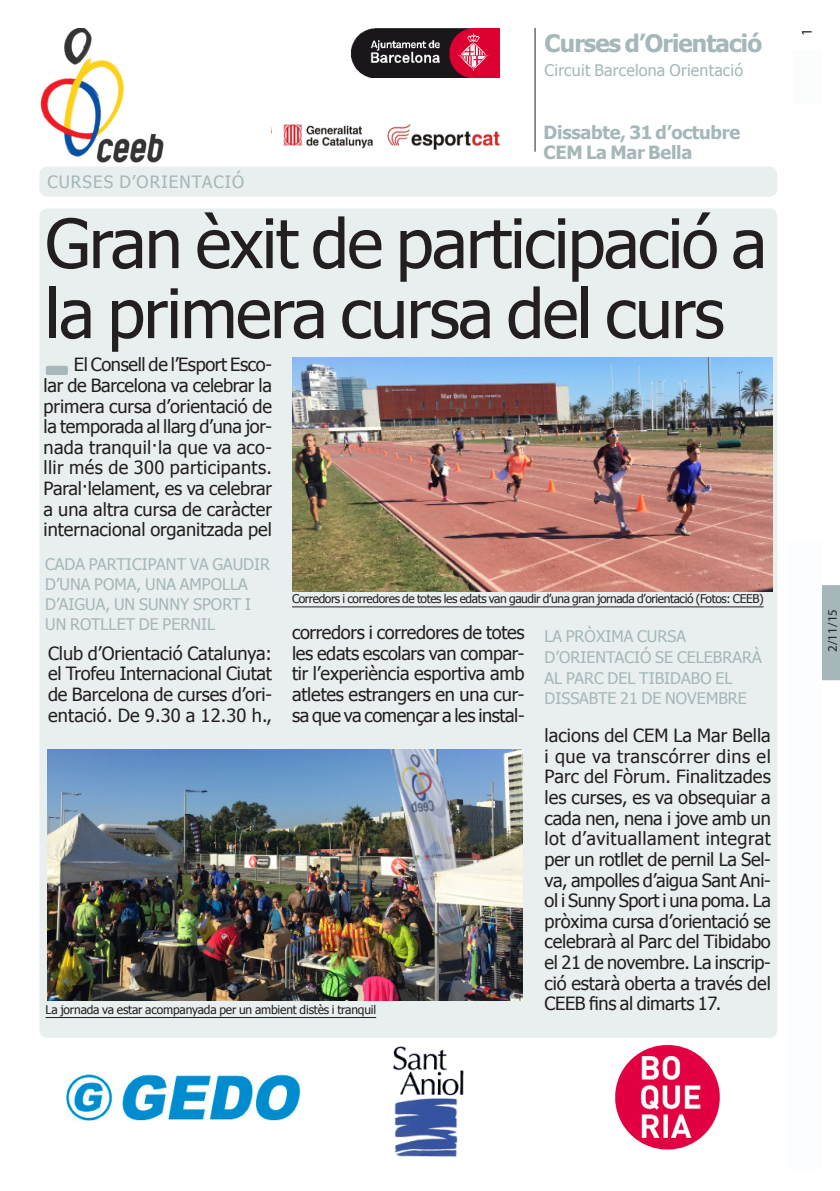
<style>
.page{position:relative;width:840px;height:1191px;background:#fff}
.page>*{position:absolute;margin:0;border:0;box-sizing:border-box;transform-origin:0 0}
.totc_TITULAR-noti-31{font:68px/70px "Tahoma";letter-spacing:-.025em;color:#231f20}
.t1{font:700 24px "Tahoma";letter-spacing:-.035em;color:#a5b7b9}
.totc_TEXT_BASE{font:18.2px/20.6px "Tahoma";letter-spacing:-.01em;color:#231f20;text-align:justify}
.t2{font:700 18.2px/20.6px "Tahoma";letter-spacing:-.015em;color:#a5b7b9}
.totc_EPÍGRAF{font:17px "Tahoma";letter-spacing:.065em;color:#a5b7b9}
.totc_EPÍGRAF-2{font:16px/20px "Tahoma";letter-spacing:.005em;color:#a5b7b9}
.t3{font:15px "Myriad Pro";color:#231f20}
.totc_FRASE_noti-càrr{font:13px "Myriad Pro";color:#231f20}
.totc_PEU_FOTO{font:12px "Tahoma";letter-spacing:-.035em;color:#231f20}
.totc_PEU_FOTO-2{font:12px "Tahoma";letter-spacing:-.015em;color:#231f20}
</style>
<div class="page">
<div style="left:822px;top:585px;width:17px;height:95px;background:#a5b7b9"></div>
<div style="left:39px;top:208px;width:737px;height:829px;background:#e9eeef;border-radius:8px"></div>
<div style="left:39px;top:167px;width:737px;height:30px;background:#e9eeef;border-radius:8px"></div>
<img style="left:292px;top:357px;width:480px;height:234px">
<hr style="left:292px;top:606px;width:471px;height:1px;background:#231f20">
<hr style="left:534px;top:28px;width:1px;height:124px;background:#231f20">
<div style="left:787px;top:540px;width:34px;height:629px;background:#fbfdfe"></div>
<div style="left:793px;top:50px;width:28px;height:54px;background:#fbfdfc"></div>
<img style="left:351px;top:28px;width:148px;height:50px">
<img style="left:66px;top:1073px;width:235px;height:48px">
<img style="left:615px;top:1044px;width:105px;height:106px">
<img style="left:393px;top:1046px;width:71px;height:111px">
<img style="left:283px;top:124px;width:217px;height:26px">
<img style="left:40px;top:28px;width:124px;height:134px">
<img style="left:47px;top:749px;width:475px;height:251px">
<hr style="left:45px;top:1017px;width:331px;height:1px;background:#231f20">
<div style="left:46px;top:366px;width:22px;height:9px;background:#a5b7b9;border-radius:2px"></div>
<p class="t1" style="left:544px;top:27px;width:219px">Curses d’Orientació</p>
<p class="totc_EPÍGRAF-2" style="left:544px;top:61px;width:200px">Circuit Barcelona Orientació</p>
<p class="totc_EPÍGRAF" style="left:47px;top:170px;width:198px">CURSES D’ORIENTACIÓ</p>
<p class="t2" style="left:543px;top:123px;width:198px">Dissabte, 31 d’octubre<br>CEM La Mar Bella</p>
<p class="totc_TITULAR-noti-31" style="left:45px;top:212px;width:723px">Gran èxit de participació a la primera cursa del curs</p>
<p class="totc_TEXT_BASE" style="left:44px;top:355px;width:230px;text-indent:30px">El Consell de l’Esport Esco· lar de Barcelona va celebrar la primera cursa d’orientació de la temporada al llarg d’una jor· nada tranquil·la que va aco· llir més de 300 participants.<br>Paral·lelament, es va celebrar a una altra cursa de caràcter internacional organitzada pel</p>
<p class="totc_EPÍGRAF-2" style="left:45px;top:555px;width:226px">CADA PARTICIPANT VA GAUDIR<br>D’UNA POMA, UNA AMPOLLA<br>D’AIGUA, UN SUNNY SPORT I<br>UN ROTLLET DE PERNIL</p>
<p class="totc_TEXT_BASE" style="left:48px;top:644px;width:225px">Club d’Orientació Catalunya: el Trofeu Internacional Ciutat de Barcelona de curses d’ori· entació. De 9.30 a 12.30 h.,</p>
<p class="totc_PEU_FOTO" style="left:292px;top:590px;width:473px">Corredors i corredores de totes les edats van gaudir d’una gran jornada d’orientació (Fotos: CEEB)</p>
<p class="totc_TEXT_BASE" style="left:292px;top:623px;width:234px">corredors i corredores de totes les edats escolars van compar· tir l’experiència esportiva amb atletes estrangers en una cur· sa que va començar a les instal·</p>
<p class="totc_EPÍGRAF-2" style="left:544px;top:627px;width:218px;line-height:20.6px">LA PRÒXIMA CURSA<br>D’ORIENTACIÓ SE CELEBRARÀ<br>AL PARC DEL TIBIDABO EL<br>DISSABTE 21 DE NOVEMBRE</p>
<p class="totc_PEU_FOTO-2" style="left:45px;top:1001px;width:332px">La jornada va estar acompanyada per un ambient distès i tranquil</p>
<p class="totc_TEXT_BASE" style="left:544px;top:726px;width:228px">lacions del CEM La Mar Bella i que va transcórrer dins el Parc del Fòrum. Finalitzades les curses, es va obsequiar a cada nen, nena i jove amb un lot d’avituallament integrat per un rotllet de pernil La Sel· va, ampolles d’aigua Sant Ani· ol i Sunny Sport i una poma. La pròxima cursa d’orientació se celebrarà al Parc del Tibidabo el 21 de novembre. La inscrip· ció estarà oberta a través del CEEB fins al dimarts 17.</p>
<p class="t3" style="left:797px;top:36px;width:9px;rotate:-90deg">1</p>
<p class="totc_FRASE_noti-càrr" style="left:824px;top:652px;width:44px;rotate:-90deg">2/11/15</p>
</div>
